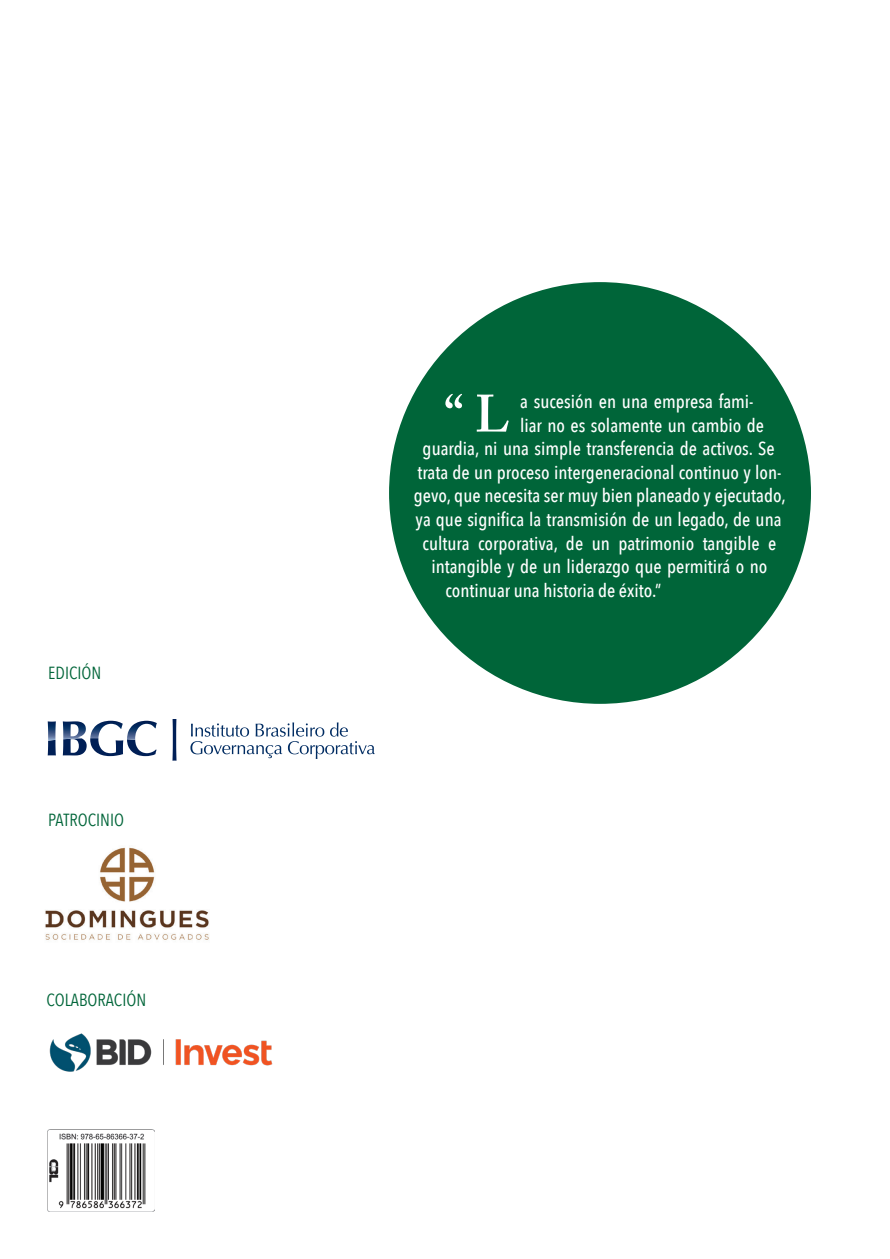
<style>
.page{position:relative;width:890px;height:1259px;background:#fff}
.page>*{position:absolute;margin:0;border:0;box-sizing:border-box;transform-origin:0 0}
.capitular{font:600 51.98px "Adobe Caslon Pro";color:#fff}
.capitular-2{font:500 18.9px "Avenir Next Condensed";color:#fff}
.subtitulo3{font:17.5px "Avenir Next Condensed";color:#006539}
</style>
<div class="page">
<img style="left:45px;top:847px;width:164px;height:93px">
<svg style="left:48px;top:721px;width:8px;height:34px"></svg>
<svg style="left:63px;top:721px;width:94px;height:35px"></svg>
<svg style="left:190px;top:722px;width:185px;height:37px"></svg>
<svg style="left:172px;top:719px;width:4px;height:42px"></svg>
<img style="left:47px;top:1130px;width:107px;height:81px">
<div style="left:389px;top:282px;width:421px;height:422px;background:#006539;border-radius:50%"></div>
<img style="left:49px;top:1033px;width:224px;height:39px">
<p class="subtitulo3" style="left:48px;top:662px;width:55px">EDICIÓN</p>
<p class="subtitulo3" style="left:48px;top:809px;width:77px">PATROCINIO</p>
<p class="subtitulo3" style="left:47px;top:989px;width:101px">COLABORACIÓN</p>
<p class="capitular" style="left:444px;top:383px;width:67px">“L</p>
<p class="capitular-2" style="left:520px;top:390px;width:235px">a sucesión en una empresa fami-</p>
<p class="capitular-2" style="left:520px;top:413px;width:245px">liar no es solamente un cambio de</p>
<p class="capitular-2" style="left:422px;top:437px;width:353px">guardia, ni una simple transferencia de activos. Se</p>
<p class="capitular-2" style="left:417px;top:461px;width:365px">trata de un proceso intergeneracional continuo y lon-</p>
<p class="capitular-2" style="left:414px;top:484px;width:373px">gevo, que necesita ser muy bien planeado y ejecutado,</p>
<p class="capitular-2" style="left:415px;top:508px;width:367px">ya que significa la transmisión de un legado, de una</p>
<p class="capitular-2" style="left:422px;top:532px;width:355px">cultura corporativa, de un patrimonio tangible e</p>
<p class="capitular-2" style="left:431px;top:555px;width:337px">intangible y de un liderazgo que permitirá o no</p>
<p class="capitular-2" style="left:445px;top:579px;width:217px">continuar una historia de éxito.”</p>
</div>
